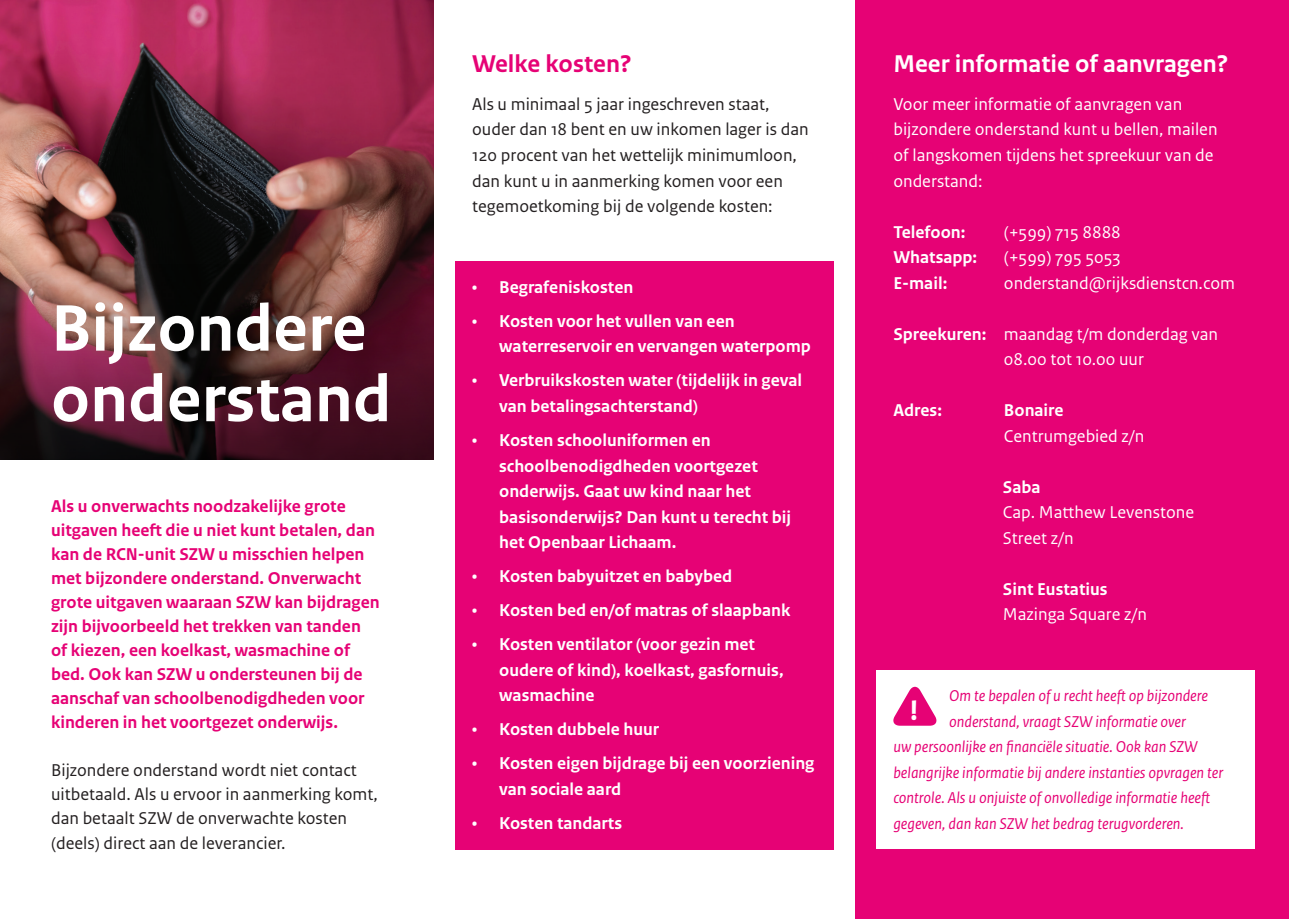
<style>
.page{position:relative;width:1289px;height:919px;background:#fff}
.page>*{position:absolute;margin:0;border:0;box-sizing:border-box;transform-origin:0 0}
.t1{font:700 69px/70.5px "Rijksoverheid Sans Text";color:#fff}
.t2{font:700 29.7px "Rijksoverheid Sans Text";color:#fff}
.t3{font:700 25.5px "Rijksoverheid Sans Text";color:#fff}
.t4{font:700 25.5px "Rijksoverheid Sans Text";color:#e60275}
.t5{font:700 18px/25.5px "Rijksoverheid Sans Text";color:#fff}
.t6{font:700 18px/24px "Rijksoverheid Sans Text";color:#e60275}
.t7{font:18px/25.5px "Rijksoverheid Sans Text";color:#231f20}
.t8{font:18px/25.5px "Rijksoverheid Sans Text";color:#fff}
.t9{font:italic 16.5px "Rijksoverheid Sans Text";color:#e60275}
.s1{font-weight:700}
</style>
<div class="page">
<div style="left:855px;top:0;width:433px;height:918px;background:#e60275"></div>
<div style="left:455px;top:261px;width:378px;height:52px;background:#e60275"></div>
<div style="left:455px;top:295px;width:378px;height:78px;background:#e60275"></div>
<div style="left:455px;top:355px;width:378px;height:77px;background:#e60275"></div>
<div style="left:455px;top:414px;width:378px;height:154px;background:#e60275"></div>
<div style="left:455px;top:550px;width:378px;height:52px;background:#e60275"></div>
<div style="left:455px;top:584px;width:378px;height:52px;background:#e60275"></div>
<div style="left:455px;top:618px;width:378px;height:103px;background:#e60275"></div>
<div style="left:455px;top:703px;width:378px;height:52px;background:#e60275"></div>
<div style="left:455px;top:737px;width:378px;height:78px;background:#e60275"></div>
<div style="left:455px;top:797px;width:378px;height:52px;background:#e60275"></div>
<div style="left:876px;top:670px;width:378px;height:178px;background:#fff"></div>
<svg style="left:893px;top:686px;width:44px;height:39px"></svg>
<img style="left:0;top:0;width:434px;height:264px">
<svg style="left:0;top:264px;width:434px;height:195px;background:#50242d"></svg>
<h1 class="t1" style="left:51px;top:294px;width:342px">Bijzondere onderstand</h1>
<p class="t6" style="left:51px;top:495px;width:330px">Als u onverwachts noodzakelijke grote uitgaven heeft die u niet kunt betalen, dan kan de RCN-unit SZW u misschien helpen met bijzondere onderstand. Onverwacht grote uitgaven waaraan SZW kan bijdragen zijn bijvoorbeeld het trekken van tanden of kiezen, een koelkast, wasmachine of bed. Ook kan SZW u ondersteunen bij de aanschaf van schoolbenodigdheden voor kinderen in het voortgezet onderwijs.</p>
<p class="t7" style="left:51px;top:758px;width:328px;line-height:24px">Bijzondere onderstand wordt niet contact uitbetaald. Als u ervoor in aanmerking komt, dan betaalt SZW de onverwachte kosten (deels) direct aan de leverancier.</p>
<h3 class="t4" style="left:472px;top:49px;width:161px">Welke kosten?</h3>
<p class="t7" style="left:472px;top:92px;width:338px">Als u minimaal 5 jaar ingeschreven staat, ouder dan 18 bent en uw inkomen lager is dan 120 procent van het wettelijk minimumloon, dan kunt u in aanmerking komen voor een tegemoetkoming bij de volgende kosten:</p>
<p class="t5" style="left:472px;top:274px;width:163px">• Begrafeniskosten</p>
<p class="t5" style="left:499px;top:308px;width:313px;text-indent:-27px">• Kosten voor het vullen van een waterreservoir en vervangen waterpomp</p>
<p class="t5" style="left:499px;top:368px;width:304px;text-indent:-27px">• Verbruikskosten water (tijdelijk in geval van betalingsachterstand)</p>
<p class="t5" style="left:499px;top:427px;width:293px;text-indent:-27px">• Kosten schooluniformen en schoolbenodigdheden voortgezet onderwijs. Gaat uw kind naar het basisonderwijs? Dan kunt u terecht bij het Openbaar Lichaam.</p>
<p class="t5" style="left:472px;top:563px;width:261px">• Kosten babyuitzet en babybed</p>
<p class="t5" style="left:472px;top:597px;width:320px">• Kosten bed en/of matras of slaapbank</p>
<p class="t5" style="left:499px;top:631px;width:286px;text-indent:-27px">• Kosten ventilator (voor gezin met oudere of kind), koelkast, gasfornuis, wasmachine</p>
<p class="t5" style="left:472px;top:717px;width:188px">• Kosten dubbele huur</p>
<p class="t5" style="left:499px;top:751px;width:317px;text-indent:-27px">• Kosten eigen bijdrage bij een voorziening van sociale aard</p>
<p class="t5" style="left:472px;top:810px;width:151px">• Kosten tandarts</p>
<h3 class="t3" style="left:893px;top:49px;width:337px">Meer informatie of aanvragen?</h3>
<p class="t8" style="left:893px;top:92px;width:326px">Voor meer informatie of aanvragen van bijzondere onderstand kunt u bellen, mailen of langskomen tijdens het spreekuur van de onderstand:</p>
<p class="t5" style="left:893px;top:219px;width:74px">Telefoon:</p>
<p class="t8" style="left:1003px;top:219px;width:118px">(+599) 715 8888</p>
<p class="t5" style="left:893px;top:245px;width:85px">Whatsapp:</p>
<p class="t8" style="left:1003px;top:245px;width:118px">(+599) 795 5053</p>
<p class="t5" style="left:893px;top:270px;width:55px">E-mail:</p>
<p class="t8" style="left:1003px;top:270px;width:232px">onderstand@rijksdienstcn.com</p>
<p class="t8" style="left:1003px;top:321px;width:216px;text-indent:-111px"><span class="s1">Spreekuren:</span> maandag t/m donderdag van<br>08.00 tot 10.00 uur</p>
<p class="t5" style="left:893px;top:398px;width:50px">Adres:</p>
<p class="t5" style="left:1003px;top:398px;width:61px">Bonaire</p>
<p class="t8" style="left:1003px;top:423px;width:142px">Centrumgebied z/n</p>
<p class="t5" style="left:1002px;top:474px;width:39px">Saba</p>
<p class="t8" style="left:1002px;top:500px;width:193px">Cap. Matthew Levenstone<br>Street z/n</p>
<p class="t5" style="left:1002px;top:576px;width:106px">Sint Eustatius</p>
<p class="t8" style="left:1002px;top:602px;width:145px">Mazinga Square z/n</p>
<p class="t9" style="left:949px;top:686px;width:260px">Om te bepalen of u recht heeft op bijzondere</p>
<p class="t9" style="left:949px;top:712px;width:238px">onderstand, vraagt SZW informatie over</p>
<p class="t9" style="left:893px;top:737px;width:306px">uw persoonlijke en financiële situatie. Ook kan SZW</p>
<p class="t9" style="left:893px;top:763px;width:331px">belangrijke informatie bij andere instanties opvragen ter</p>
<p class="t9" style="left:893px;top:788px;width:318px">controle. Als u onjuiste of onvolledige informatie heeft</p>
<p class="t9" style="left:893px;top:814px;width:292px">gegeven, dan kan SZW het bedrag terugvorderen.</p>
<h2 class="t2" style="left:909px;top:693px;width:11px">!</h2>
</div>
